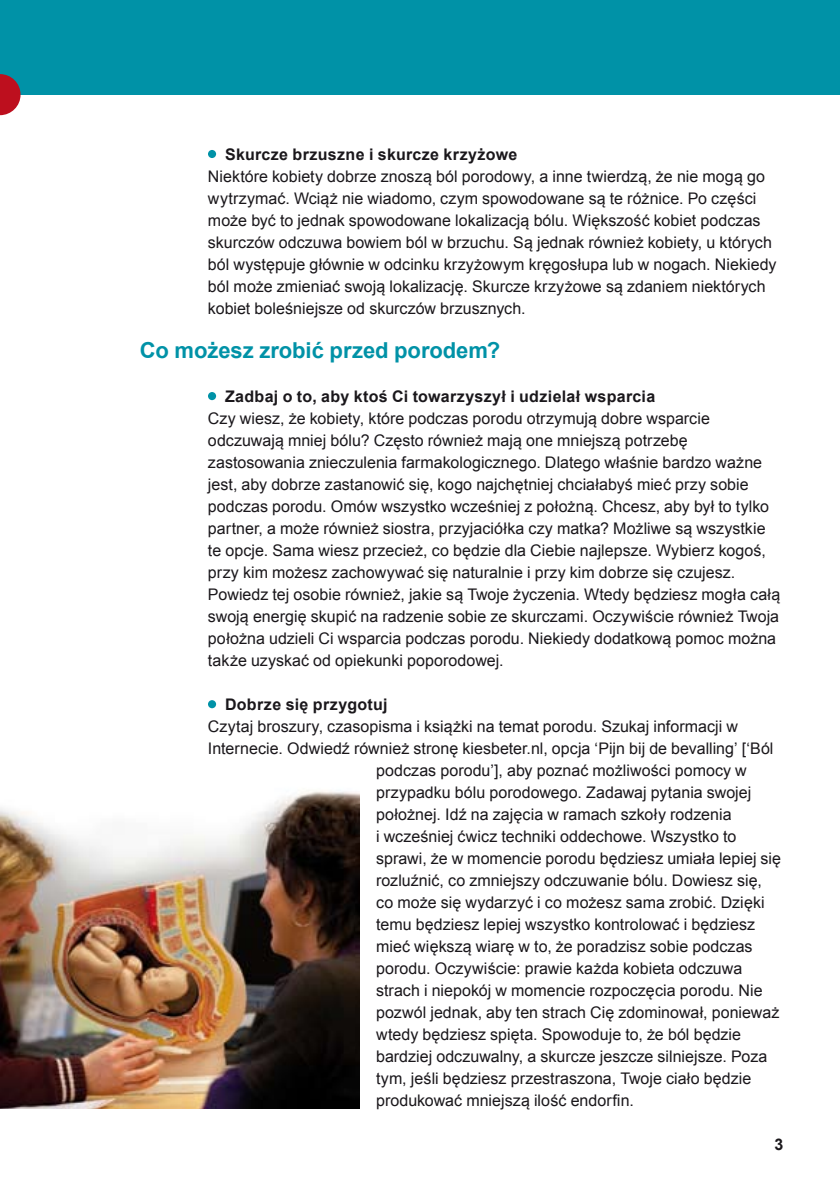
<style>
.page{position:relative;width:840px;height:1191px;background:#fff}
.page>*{position:absolute;margin:0;border:0;box-sizing:border-box;transform-origin:0 0}
.t1{font:700 22px "Arial";letter-spacing:-.005em;color:#0092a7}
.t2{font:16px/22px "Arial";letter-spacing:.005em;color:#1a171b}
.t3{font:700 16px "Arial";letter-spacing:.02em;color:#1a171b}
</style>
<div class="page">
<div style="left:0;top:0;width:839px;height:95px;background:#0092a7"></div>
<div style="left:208px;top:150px;width:8px;height:8px;background:#0092a7;border-radius:50%"></div>
<div style="left:208px;top:392px;width:8px;height:8px;background:#0092a7;border-radius:50%"></div>
<div style="left:208px;top:700px;width:8px;height:8px;background:#0092a7;border-radius:50%"></div>
<svg style="left:0;top:74px;width:21px;height:41px"></svg>
<img style="left:0;top:790px;width:359px;height:318px">
<p class="t3" style="left:225px;top:144px;width:293px">Skurcze brzuszne i skurcze krzyżowe</p>
<p class="t2" style="left:208px;top:166px;width:569px">Niektóre kobiety dobrze znoszą ból porodowy, a inne twierdzą, że nie mogą go wytrzymać. Wciąż nie wiadomo, czym spowodowane są te różnice. Po części może być to jednak spowodowane lokalizacją bólu. Większość kobiet podczas skurczów odczuwa bowiem ból w brzuchu. Są jednak również kobiety, u których ból występuje głównie w odcinku krzyżowym kręgosłupa lub w nogach. Niekiedy ból może zmieniać swoją lokalizację. Skurcze krzyżowe są zdaniem niektórych kobiet boleśniejsze od skurczów brzusznych.</p>
<h1 class="t1" style="left:140px;top:336px;width:361px">Co możesz zrobić przed porodem?</h1>
<p class="t3" style="left:225px;top:386px;width:431px">Zadbaj o to, aby ktoś Ci towarzyszył i udzielał wsparcia</p>
<p class="t2" style="left:208px;top:408px;width:573px">Czy wiesz, że kobiety, które podczas porodu otrzymują dobre wsparcie odczuwają mniej bólu? Często również mają one mniejszą potrzebę zastosowania znieczulenia farmakologicznego. Dlatego właśnie bardzo ważne jest, aby dobrze zastanowić się, kogo najchętniej chciałabyś mieć przy sobie podczas porodu. Omów wszystko wcześniej z położną. Chcesz, aby był to tylko partner, a może również siostra, przyjaciółka czy matka? Możliwe są wszystkie te opcje. Sama wiesz przecież, co będzie dla Ciebie najlepsze. Wybierz kogoś, przy kim możesz zachowywać się naturalnie i przy kim dobrze się czujesz.<br>Powiedz tej osobie również, jakie są Twoje życzenia. Wtedy będziesz mogła całą swoją energię skupić na radzenie sobie ze skurczami. Oczywiście również Twoja położna udzieli Ci wsparcia podczas porodu. Niekiedy dodatkową pomoc można także uzyskać od opiekunki poporodowej.</p>
<p class="t3" style="left:225px;top:694px;width:164px">Dobrze się przygotuj</p>
<p class="t2" style="left:208px;top:716px;width:531px">Czytaj broszury, czasopisma i książki na temat porodu. Szukaj informacji w</p>
<p class="t2" style="left:208px;top:738px;width:566px">Internecie. Odwiedź również stronę kiesbeter.nl, opcja ‘Pijn bij de bevalling’ [‘Ból</p>
<p class="t2" style="left:376px;top:760px;width:372px">podczas porodu’], aby poznać możliwości pomocy w</p>
<p class="t2" style="left:376px;top:782px;width:376px">przypadku bólu porodowego. Zadawaj pytania swojej</p>
<p class="t2" style="left:376px;top:804px;width:357px">położnej. Idź na zajęcia w ramach szkoły rodzenia</p>
<p class="t2" style="left:376px;top:826px;width:361px">i wcześniej ćwicz techniki oddechowe. Wszystko to</p>
<p class="t2" style="left:376px;top:848px;width:406px">sprawi, że w momencie porodu będziesz umiała lepiej się</p>
<p class="t2" style="left:376px;top:870px;width:387px">rozluźnić, co zmniejszy odczuwanie bólu. Dowiesz się,</p>
<p class="t2" style="left:376px;top:892px;width:390px">co może się wydarzyć i co możesz sama zrobić. Dzięki</p>
<p class="t2" style="left:376px;top:914px;width:380px">temu będziesz lepiej wszystko kontrolować i będziesz</p>
<p class="t2" style="left:376px;top:936px;width:378px">mieć większą wiarę w to, że poradzisz sobie podczas</p>
<p class="t2" style="left:376px;top:958px;width:367px">porodu. Oczywiście: prawie każda kobieta odczuwa</p>
<p class="t2" style="left:376px;top:980px;width:388px">strach i niepokój w momencie rozpoczęcia porodu. Nie</p>
<p class="t2" style="left:376px;top:1002px;width:405px">pozwól jednak, aby ten strach Cię zdominował, ponieważ</p>
<p class="t2" style="left:376px;top:1024px;width:366px">wtedy będziesz spięta. Spowoduje to, że ból będzie</p>
<p class="t2" style="left:376px;top:1046px;width:392px">bardziej odczuwalny, a skurcze jeszcze silniejsze. Poza</p>
<p class="t2" style="left:376px;top:1068px;width:376px">tym, jeśli będziesz przestraszona, Twoje ciało będzie</p>
<p class="t2" style="left:376px;top:1090px;width:259px">produkować mniejszą ilość endorfin.</p>
<p class="t3" style="left:773px;top:1134px;width:10px">3</p>
</div>
